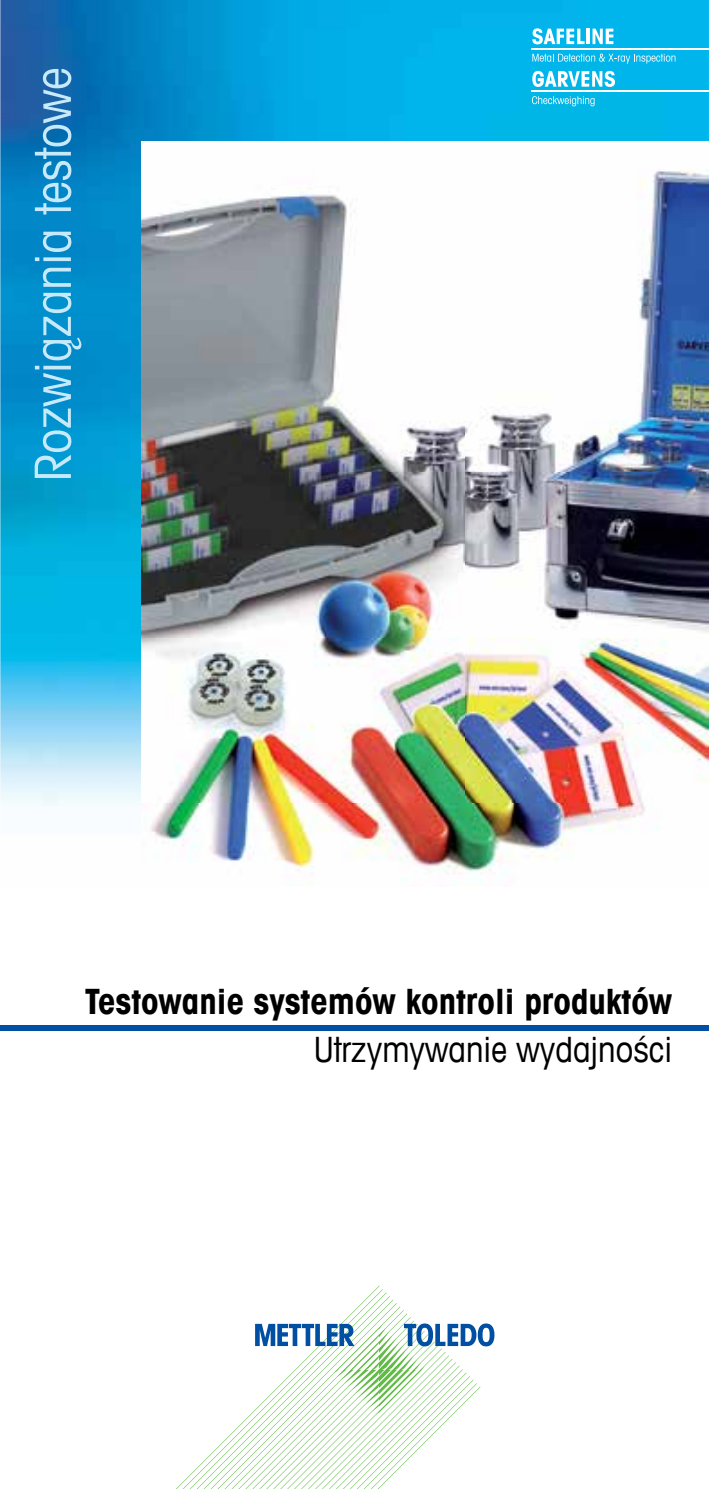
<style>
.page{position:relative;width:709px;height:1489px;background:#fff}
.page>*{position:absolute;margin:0;border:0;box-sizing:border-box;transform-origin:0 0}
.t1{font:condensed 50px "Avant Garde Com";color:#c7eafb}
.t2{font:700 condensed 35px "Avant Garde Com";color:#000}
.t3{font:condensed 35px "Avant Garde Com";color:#000}
</style>
<div class="page">
<img style="left:0;top:0;width:709px;height:806px">
<div style="left:0;top:1025px;width:709px;height:5px;background:#004fa3"></div>
<img style="left:142px;top:142px;width:567px;height:741px">
<svg style="left:177px;top:1285px;width:317px;height:203px"></svg>
<svg style="left:532px;top:71px;width:83px;height:16px"></svg>
<svg style="left:532px;top:96px;width:62px;height:10px"></svg>
<hr style="left:531px;top:91px;width:178px;height:1px;background:#fff">
<svg style="left:532px;top:28px;width:52px;height:16px"></svg>
<hr style="left:586px;top:29px;width:3px;height:15px;background:#fff">
<svg style="left:592px;top:29px;width:21px;height:15px"></svg>
<svg style="left:532px;top:54px;width:143px;height:10px"></svg>
<hr style="left:531px;top:48px;width:178px;height:1px;background:#fff">
<h1 class="t1" style="left:22px;top:481px;width:415px;rotate:-90deg">Rozwiązania testowe</h1>
<p class="t2" style="left:85px;top:979px;width:589px">Testowanie systemów kontroli produktów</p>
<p class="t3" style="left:314px;top:1027px;width:359px">Utrzymywanie wydajności</p>
</div>
